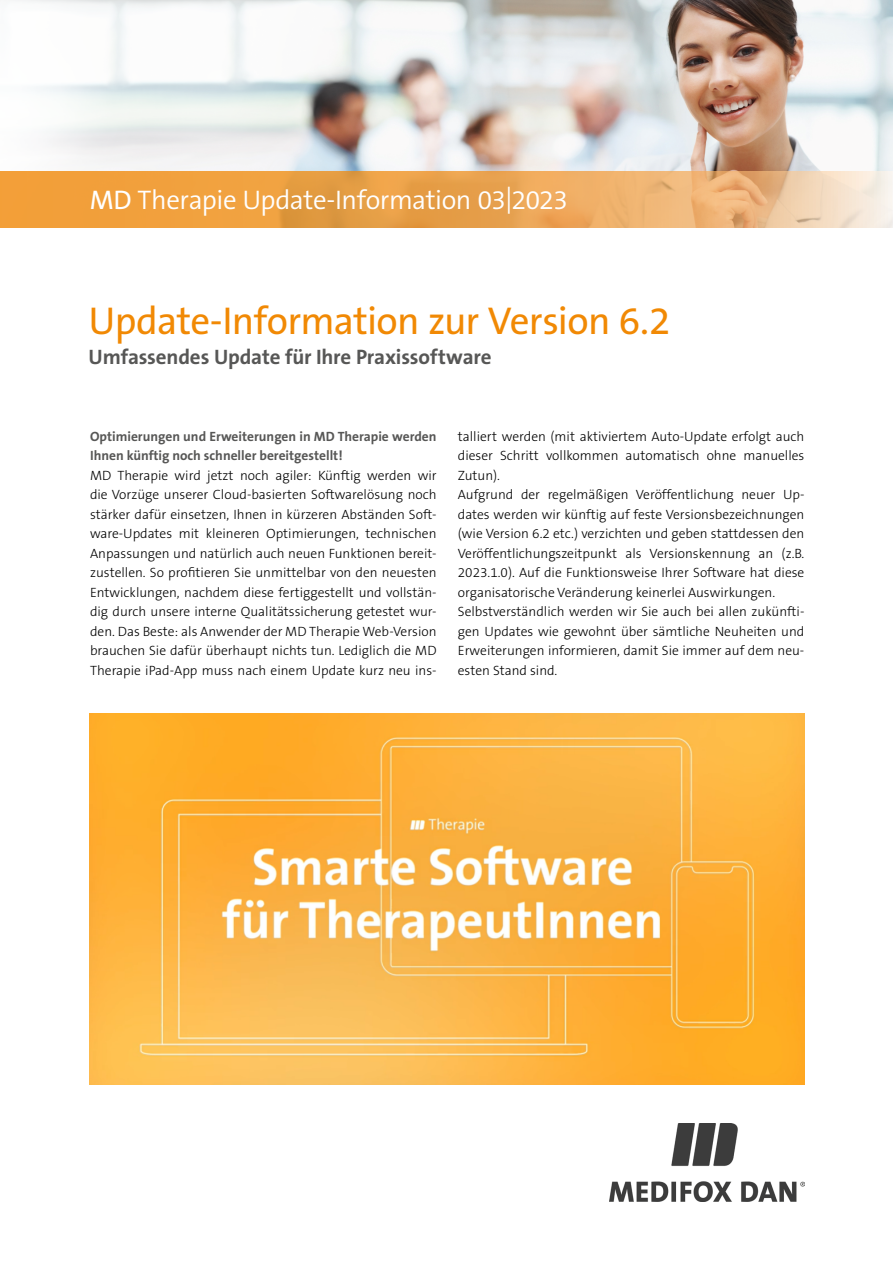
<style>
.page{position:relative;width:893px;height:1263px;background:#fff}
.page>*{position:absolute;margin:0;border:0;box-sizing:border-box;transform-origin:0 0}
.t1{font:39px "The Sans B5 Plain";letter-spacing:-.02em;color:#f18904}
.t2{font:300 27px "The Sans B4";letter-spacing:-.02em;color:#fff}
.t3{font:700 21px "The Sans B7";letter-spacing:-.005em;color:#575756}
.t4{font:300 13.5px/19.5px "The Sans B3";color:#000;text-align:justify}
.t5{font:700 13.5px/19.5px "The Sans B7";color:#575756}
.s1{font-family:"The Sans B5 Plain";font-weight:400}
</style>
<div class="page">
<img style="left:15px;top:0;width:878px;height:171px">
<svg style="left:0;top:171px;width:893px;height:56px;background:#edac5f"></svg>
<img style="left:610px;top:1123px;width:194px;height:78px">
<img style="left:89px;top:714px;width:715px;height:370px">
<h2 class="t2" style="left:90px;top:186px;width:480px"><span class="s1">MD</span> Therapie Update-Information 03|2023</h2>
<h1 class="t1" style="left:89px;top:301px;width:583px">Update-Information zur Version 6.2</h1>
<h3 class="t3" style="left:89px;top:346px;width:404px">Umfassendes Update für Ihre Praxissoftware</h3>
<p class="t5" style="left:90px;top:427px;width:348px">Optimierungen und Erweiterungen in MD Therapie werden<br>Ihnen künftig noch schneller bereitgestellt!</p>
<p class="t4" style="left:90px;top:466px;width:348px">MD Therapie wird jetzt noch agiler: Künftig werden wir die Vorzüge unserer Cloud-basierten Softwarelösung noch stärker dafür einsetzen, Ihnen in kürzeren Abständen Soft&shy;ware-Updates mit kleineren Optimierungen, technischen Anpassungen und natürlich auch neuen Funktionen bereit&shy;zustellen. So profitieren Sie unmittelbar von den neuesten Entwicklungen, nachdem diese fertiggestellt und vollstän&shy;dig durch unsere interne Qualitätssicherung getestet wur&shy;den. Das Beste: als Anwender der MD Therapie Web-Version brauchen Sie dafür überhaupt nichts tun. Lediglich die MD Therapie iPad-App muss nach einem Update kurz neu ins-</p>
<p class="t4" style="left:458px;top:427px;width:348px;text-align:left">talliert werden (mit aktiviertem Auto-Update erfolgt auch dieser Schritt vollkommen automatisch ohne manuelles Zutun).<br>Aufgrund der regelmäßigen Veröffentlichung neuer Up&shy;dates werden wir künftig auf feste Versionsbezeichnungen (wie Version 6.2 etc.) verzichten und geben stattdessen den Veröffentlichungszeitpunkt als Versionskennung an (z.B.<br>2023.1.0). Auf die Funktionsweise Ihrer Software hat diese organisatorische Veränderung keinerlei Auswirkungen.<br>Selbstverständlich werden wir Sie auch bei allen zukünfti&shy;gen Updates wie gewohnt über sämtliche Neuheiten und Erweiterungen informieren, damit Sie immer auf dem neu&shy;esten Stand sind.</p>
</div>
